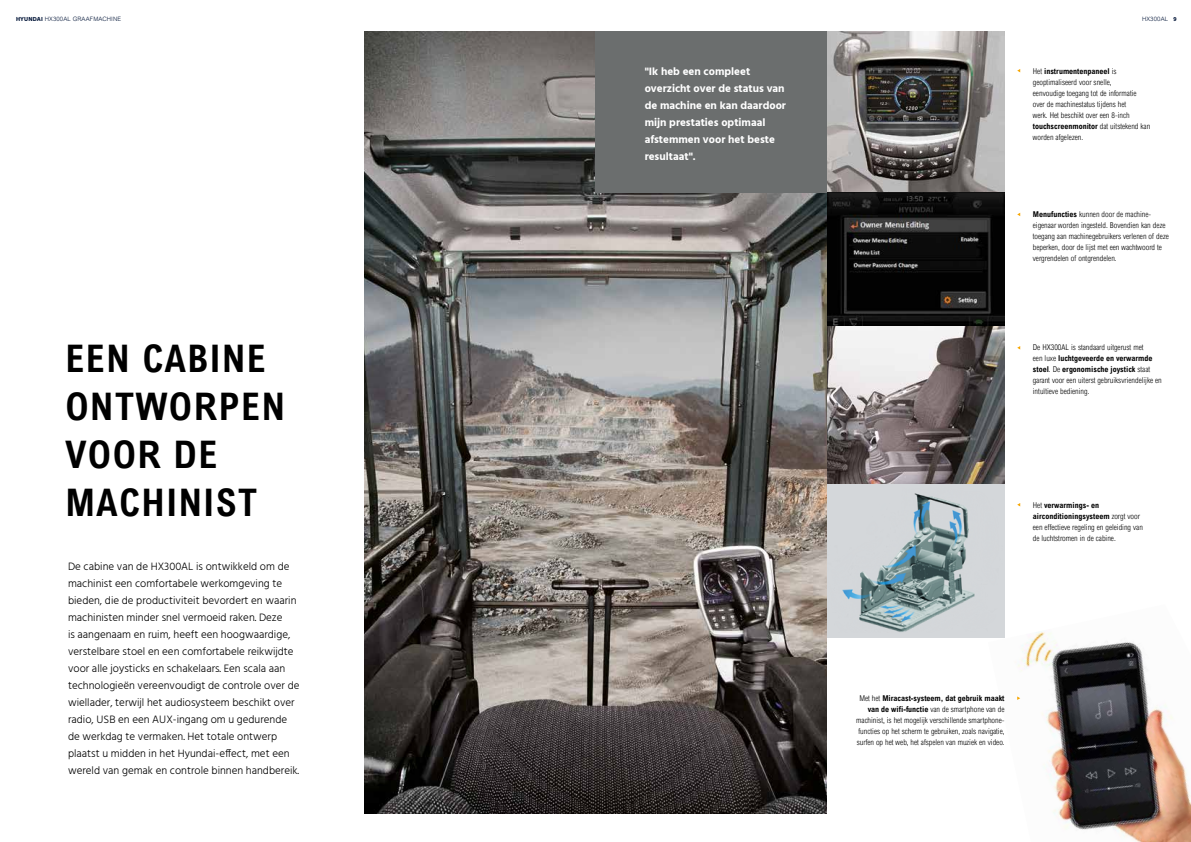
<style>
.page{position:relative;width:1191px;height:842px;background:#fff}
.page>*{position:absolute;margin:0;border:0;box-sizing:border-box;transform-origin:0 0}
.t1{font:700 condensed 38px/48px "Arial";letter-spacing:.04em;color:#000}
.t2{font:300 11px/17px "Hind";color:#000}
.t3{font:700 11px/17px "Hind";color:#fff}
.t4{font:300 condensed 8px/11px "Arial";color:#000}
.t5{font:300 6px "Arial";letter-spacing:.02em;color:#001437}
.s1{font-family:"Hind";font-weight:700}
.s2{font-weight:700}
</style>
<div class="page">
<img style="left:1004px;top:604px;width:187px;height:238px">
<img style="left:827px;top:31px;width:177px;height:452px">
<div style="left:827px;top:483px;width:177px;height:155px;background:#d4d7da"></div>
<img style="left:842px;top:493px;width:133px;height:139px">
<img style="left:364px;top:31px;width:463px;height:783px">
<div style="left:595px;top:31px;width:232px;height:162px;background:#6b6e6e"></div>
<svg style="left:1017px;top:696px;width:3px;height:4px"></svg>
<p class="t5" style="left:16px;top:15px;width:107px"><span class="s1">HYUNDAI</span> HX300AL GRAAFMACHINE</p>
<p class="t5" style="left:1142px;top:15px;width:36px">HX300AL <span class="s1">9</span></p>
<h1 class="t1" style="left:65px;top:335px;width:221px">EEN CABINE<br>ONTWORPEN<br>VOOR DE<br>MACHINIST</h1>
<p class="t2" style="left:68px;top:558px;width:233px">De cabine van de HX300AL is ontwikkeld om de machinist een comfortabele werkomgeving te bieden, die de productiviteit bevordert en waarin machinisten minder snel vermoeid raken. Deze<br>is aangenaam en ruim, heeft een hoogwaardige, verstelbare stoel en een comfortabele reikwijdte voor alle joysticks en schakelaars. Een scala aan technologieën vereenvoudigt de controle over de wiellader, terwijl het audiosysteem beschikt over radio, USB en een AUX-ingang om u gedurende de werkdag te vermaken. Het totale ontwerp plaatst u midden in het Hyundai-effect, met een wereld van gemak en controle binnen handbereik.</p>
<h2 class="t3" style="left:644px;top:63px;width:143px">"Ik heb een compleet overzicht over de status van de machine en kan daardoor mijn prestaties optimaal afstemmen voor het beste resultaat".</h2>
<p class="t4" style="left:1033px;top:66px;width:119px">Het <span class="s2">instrumentenpaneel</span> is geoptimaliseerd voor snelle,<br>eenvoudige toegang tot de informatie over de machinestatus tijdens het<br>werk. Het beschikt over een 8-inch <span class="s2">touchscreenmonitor</span> dat uitstekend kan worden afgelezen.</p>
<p class="t4" style="left:1033px;top:209px;width:137px"><span class="s2">Menufuncties</span> kunnen door de machine&shy;eigenaar worden ingesteld. Bovendien kan deze toegang aan machinegebruikers verlenen of deze beperken, door de lijst met een wachtwoord te vergrendelen of ontgrendelen.</p>
<p class="t4" style="left:1033px;top:342px;width:130px">De HX300AL is standaard uitgerust met<br>een luxe <span class="s2">luchtgeveerde en verwarmde stoel</span>. De <span class="s2">ergonomische joystick</span> staat garant voor een uiterst gebruiksvriendelijke en intuïtieve bediening.</p>
<p class="t4" style="left:1033px;top:500px;width:111px">Het <span class="s2">verwarmings- en airconditioningsysteem</span> zorgt voor een effectieve regeling en geleiding van de luchtstromen in de cabine.</p>
<p class="t4" style="left:856px;top:692px;width:150px;text-align:right">Met het <span class="s2">Miracast-systeem, dat gebruik maakt van de wifi-functie</span> van de smartphone van de machinist, is het mogelijk verschillende smartphone&shy;functies op het scherm te gebruiken, zoals navigatie, surfen op het web, het afspelen van muziek en video.</p>
</div>
